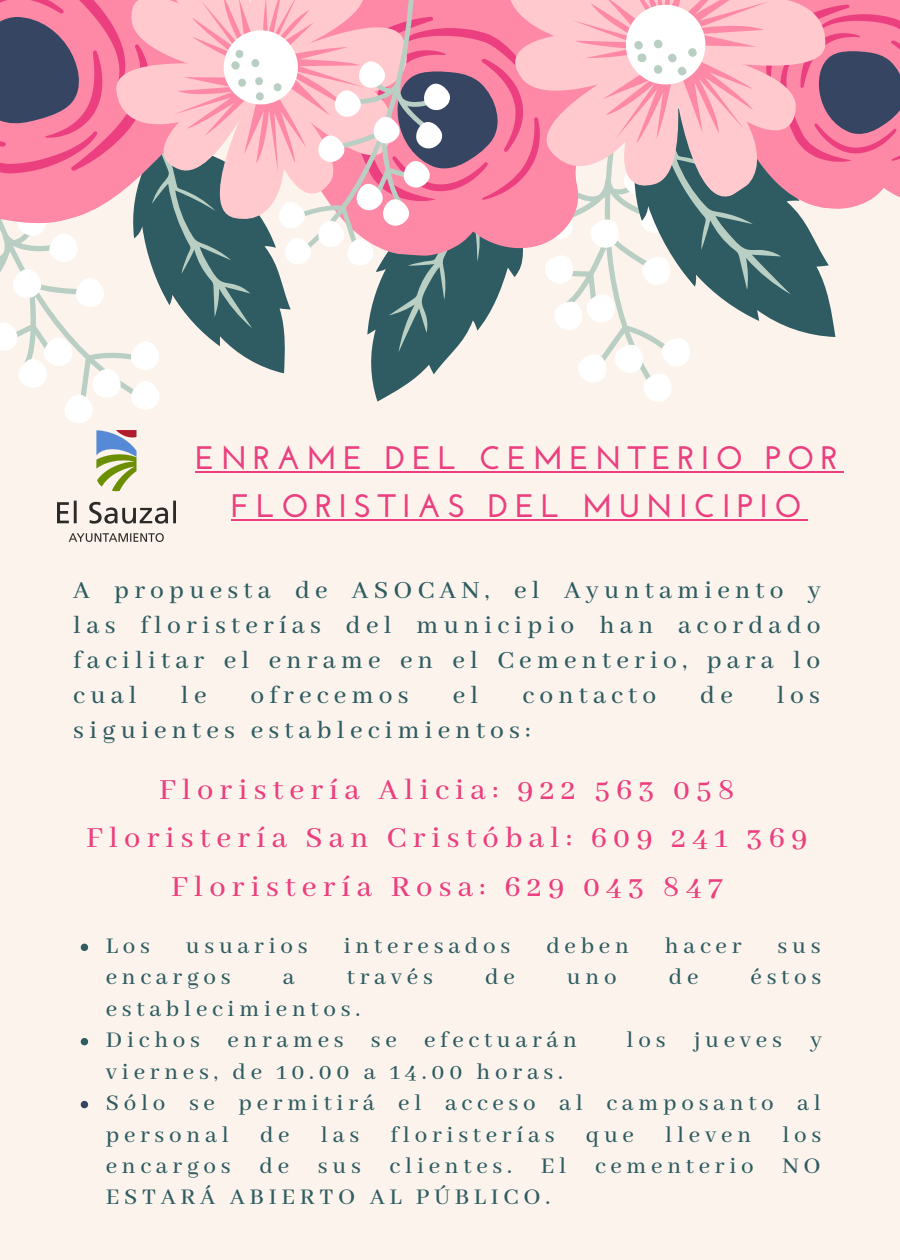
<style>
.page{position:relative;width:900px;height:1260px;background:#fcf4ec}
.page>*{position:absolute;margin:0;border:0;box-sizing:border-box;transform-origin:0 0}
.t1{font:500 32.5px/48px "Abhaya Libre";letter-spacing:.19em;color:#eb3f7f;text-align:center}
.t2{font:700 32.5px/48px "Josefin Sans";letter-spacing:.19em;color:#eb3f7f;text-align:center}
.t3{font:500 27.5px/35.2px "Abhaya Libre";letter-spacing:.19em;color:#2e5c62;text-align:justify}
.t4{font:500 25px/31.5px "Abhaya Libre";letter-spacing:.19em;color:#2e5c62}
</style>
<div class="page">
<svg style="left:0;top:0;width:900px;height:423px"></svg>
<img style="left:57px;top:431px;width:118px;height:110px">
<hr style="left:195px;top:471px;width:649px;height:2px;background:#eb3f7f">
<hr style="left:231px;top:519px;width:577px;height:2px;background:#eb3f7f">
<svg style="left:81px;top:944px;width:7px;height:7px"></svg>
<svg style="left:81px;top:1038px;width:7px;height:7px"></svg>
<svg style="left:81px;top:1101px;width:7px;height:7px"></svg>
<h1 class="t2" style="left:195px;top:437px;width:644px">ENRAME DEL CEMENTERIO POR<br>FLORISTIAS DEL MUNICIPIO</h1>
<p class="t3" style="left:73px;top:573px;width:749px">A propuesta de ASOCAN, el Ayuntamiento y las floristerías del municipio han acordado facilitar el enrame en el Cementerio, para lo cual</p>
<p class="t3" style="left:181px;top:679px;width:27px">le</p>
<p class="t3" style="left:251px;top:679px;width:160px">ofrecemos</p>
<p class="t3" style="left:453px;top:679px;width:27px">el</p>
<p class="t3" style="left:522px;top:679px;width:135px">contacto</p>
<p class="t3" style="left:700px;top:679px;width:34px">de</p>
<p class="t3" style="left:777px;top:679px;width:45px">los</p>
<p class="t3" style="left:73px;top:714px;width:459px">siguientes establecimientos:</p>
<h1 class="t1" style="left:86px;top:767px;width:723px">Floristería Alicia: 922 563 058<br>Floristería San Cristóbal: 609 241 369<br>Floristería Rosa: 629 043 847</h1>
<p class="t4" style="left:106px;top:931px;width:46px">Los</p>
<p class="t4" style="left:186px;top:931px;width:123px">usuarios</p>
<p class="t4" style="left:344px;top:931px;width:168px">interesados</p>
<p class="t4" style="left:546px;top:931px;width:84px">deben</p>
<p class="t4" style="left:665px;top:931px;width:78px">hacer</p>
<p class="t4" style="left:778px;top:931px;width:45px">sus</p>
<p class="t4" style="left:106px;top:962px;width:126px">encargos</p>
<p class="t4" style="left:283px;top:962px;width:13px">a</p>
<p class="t4" style="left:347px;top:962px;width:87px">través</p>
<p class="t4" style="left:485px;top:962px;width:31px">de</p>
<p class="t4" style="left:567px;top:962px;width:51px">uno</p>
<p class="t4" style="left:669px;top:962px;width:31px">de</p>
<p class="t4" style="left:751px;top:962px;width:72px">éstos</p>
<p class="t4" style="left:106px;top:994px;width:473px">establecimientos.<br>Dichos enrames se efectuarán</p>
<p class="t4" style="left:627px;top:1025px;width:197px">los jueves y</p>
<p class="t4" style="left:106px;top:1057px;width:717px">viernes, de 10.00 a 14.00 horas.<br>Sólo se permitirá el acceso al camposanto al personal de las floristerías que lleven los encargos de sus clientes. El cementerio NO ESTARÁ ABIERTO AL PÚBLICO.</p>
</div>
